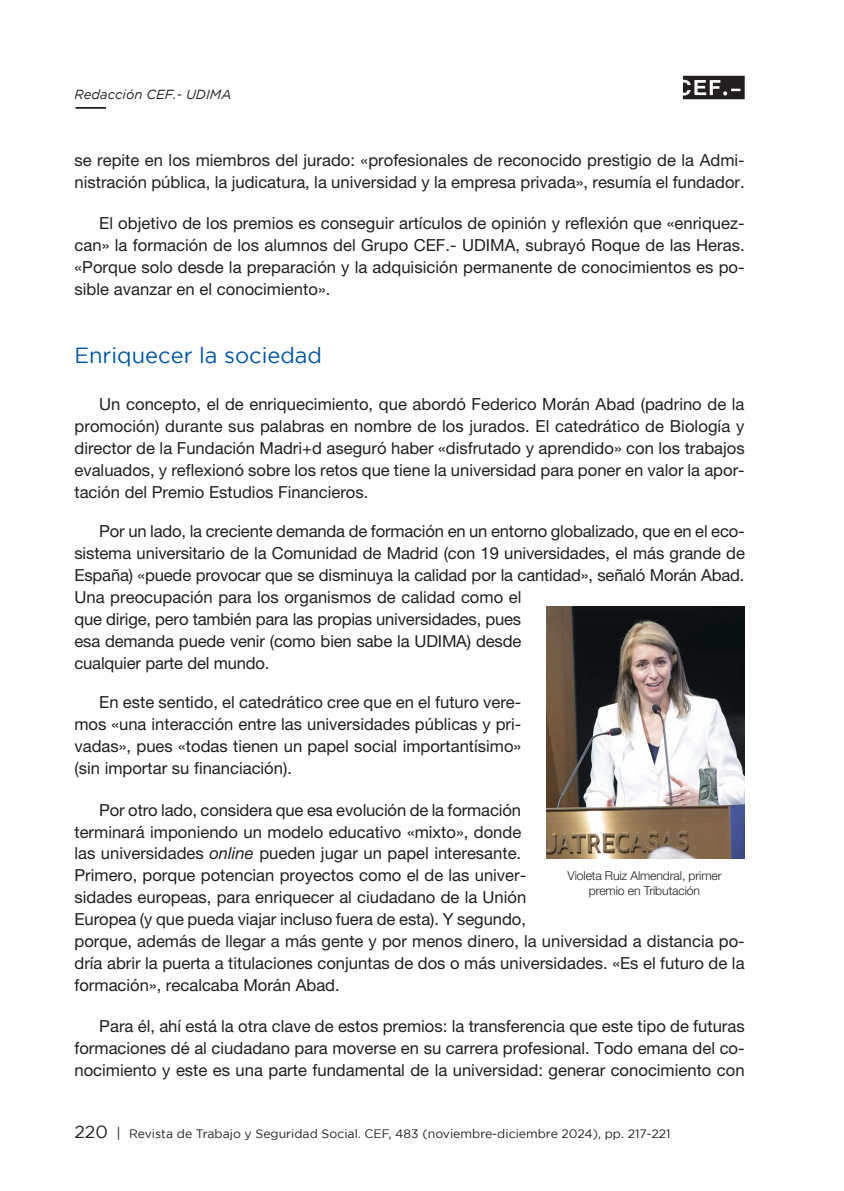
<style>
.page{position:relative;width:844px;height:1191px;background:#fff}
.page>*{position:absolute;margin:0;border:0;box-sizing:border-box;transform-origin:0 0}
.epígrafe_1_1{font:21.88px "Gotham";color:#0155a5}
.texto_normal{font:16.62px/21.9px "Helvetica Neue LT Std";color:#231f20;text-align:justify}
.t1{font:italic 13.12px "Gotham";color:#231f20}
.t2{font:12.25px "Gotham";color:#231f20}
.t3{font:300 12.25px/15.8px "Helvetica Neue LT Std";letter-spacing:-.01em;color:#231f20;text-align:center}
.s1{font-style:italic}
.s2{font-size:17.5px}
.s3{font-size:14px}
</style>
<div class="page">
<svg style="left:682px;top:76px;width:62px;height:23px"></svg>
<hr style="left:76px;top:107px;width:30px;height:2px;background:#231f20">
<img style="left:546px;top:606px;width:198px;height:252px">
<p class="t1" style="left:74px;top:87px;width:158px">Redacción CEF.- UDIMA</p>
<p class="texto_normal" style="left:74px;top:149px;width:671px">se repite en los miembros del jurado: «profesionales de reconocido prestigio de la Admi&shy;nistración pública, la judicatura, la universidad y la empresa privada», resumía el fundador.</p>
<p class="texto_normal" style="left:74px;top:212px;width:671px;text-indent:25px">El objetivo de los premios es conseguir artículos de opinión y reflexión que «enriquez&shy;can» la formación de los alumnos del Grupo CEF.- UDIMA, subrayó Roque de las Heras. «Porque solo desde la preparación y la adquisición permanente de conocimientos es po&shy;sible avanzar en el conocimiento».</p>
<p class="epígrafe_1_1" style="left:74px;top:343px;width:249px">Enriquecer la sociedad</p>
<p class="texto_normal" style="left:74px;top:393px;width:671px;text-indent:25px">Un concepto, el de enriquecimiento, que abordó Federico Morán Abad (padrino de la promoción) durante sus palabras en nombre de los jurados. El catedrático de Biología y director de la Fundación Madri+d aseguró haber «disfrutado y aprendido» con los trabajos evaluados, y reflexionó sobre los retos que tiene la universidad para poner en valor la apor&shy;tación del Premio Estudios Financieros.</p>
<p class="texto_normal" style="left:74px;top:520px;width:671px;text-align:left;text-indent:25px">Por un lado, la creciente demanda de formación en un entorno globalizado, que en el eco&shy;sistema universitario de la Comunidad de Madrid (con 19 universidades, el más grande de España) «puede provocar que se disminuya la calidad por la cantidad», señaló Morán Abad.<br>Una preocupación para los organismos de calidad como el<br>que dirige, pero también para las propias universidades, pues<br>esa demanda puede venir (como bien sabe la UDIMA) desde<br>cualquier parte del mundo.</p>
<p class="texto_normal" style="left:74px;top:691px;width:448px;text-indent:25px">En este sentido, el catedrático cree que en el futuro vere&shy;mos «una interacción entre las universidades públicas y pri&shy;vadas», pues «todas tienen un papel social importantísimo» (sin importar su financiación).</p>
<p class="texto_normal" style="left:74px;top:798px;width:671px;text-align:left;text-indent:25px">Por otro lado, considera que esa evolución de la formación<br>terminará imponiendo un modelo educativo «mixto», donde<br>las universidades <span class="s1">online</span> pueden jugar un papel interesante.<br>Primero, porque potencian proyectos como el de las univer-<br>sidades europeas, para enriquecer al ciudadano de la Unión<br>Europea (y que pueda viajar incluso fuera de esta). Y segundo,<br>porque, además de llegar a más gente y por menos dinero, la universidad a distancia po&shy;dría abrir la puerta a titulaciones conjuntas de dos o más universidades. «Es el futuro de la formación», recalcaba Morán Abad.</p>
<p class="texto_normal" style="left:74px;top:1015px;width:671px;text-indent:25px">Para él, ahí está la otra clave de estos premios: la transferencia que este tipo de futuras formaciones dé al ciudadano para moverse en su carrera profesional. Todo emana del co&shy;nocimiento y este es una parte fundamental de la universidad: generar conocimiento con</p>
<p class="t3" style="left:567px;top:867px;width:155px">Violeta Ruiz Almendral, primer premio en Tributación</p>
<p class="t2" style="left:74px;top:1127px;width:597px"><span class="s2">220</span> <span class="s3">|</span> Revista de Trabajo y Seguridad Social. CEF, 483 (noviembre-diciembre 2024), pp. 217-221</p>
</div>
